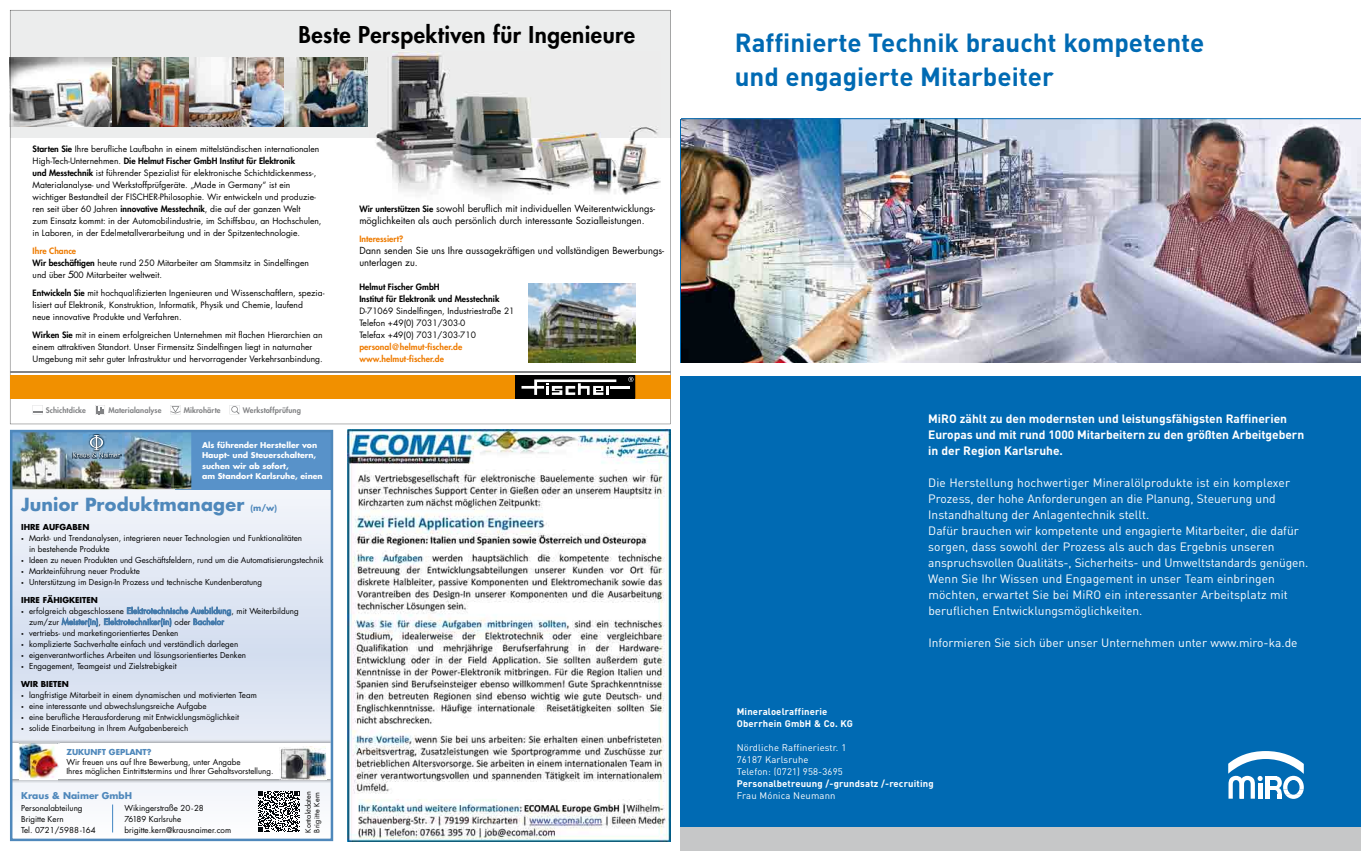
<style>
.page{position:relative;width:1361px;height:851px;background:#fff}
.page>*{position:absolute;margin:0;border:0;box-sizing:border-box;transform-origin:0 0}
.t1{font:700 25.9px/34.8px "DIN";color:#006ab3}
.t2{font:800 22.5px "Futura";letter-spacing:.02em;color:#000}
.t3{font:700 17.6px "Futura LT";letter-spacing:.01em;color:#4f88bb}
.t4{font:12px/16px "DIN";color:#fff}
.t5{font:700 12px/16px "DIN";color:#fff}
.t6{font:9.5px/12px "Futura";color:#000}
.t7{font:700 9.5px/12px "DIN";letter-spacing:.015em;color:#fff}
.t8{font:9.5px/12px "DIN";letter-spacing:.015em;color:#fff}
.t9{font:9.5px "Futura";color:#000;scale:1.15 1}
.t10{font:700 9.1px "Futura LT";color:#4f88bb}
.t11{font:8.5px/12px "Futura Std";color:#000}
.t12{font:800 8.5px/12px "Futura Std";letter-spacing:.005em;color:#000}
.t13{font:800 8.5px/12px "Futura Std";letter-spacing:.005em;color:#ee7b00}
.t14{font:800 8.5px "Futura";color:#ee7b00}
.t15{font:8.5px "Futura";color:#000}
.t16{font:8px/11px "Futura LT";color:#000}
.t17{font:700 8px "Futura LT";color:#4f88bb}
.t18{font:700 8px "Futura LT";color:#000}
.t19{font:700 7.8px/10.5px "Futura LT";color:#fff}
.t20{font:800 7.5px "Futura Std";letter-spacing:.01em;color:#828385}
.t21{font:7.1px/8.6px "Futura LT";letter-spacing:.015em;color:#000}
.s1{font-weight:800}
.s2{font-weight:800;color:#ee7b00}
.s3{font-size:8.3px}
.s4{font-weight:700}
.s5{color:#487dad}
.s6{font-weight:800;font-size:8.5px}
</style>
<div class="page">
<div style="left:680px;top:377px;width:681px;height:457px;background:#006ab3"></div>
<div style="left:680px;top:827px;width:681px;height:23px;background:#c6c7c8"></div>
<img style="left:680px;top:119px;width:681px;height:243px">
<hr style="left:680px;top:118px;width:681px;height:1px;background:#006ab3">
<svg style="left:1228px;top:751px;width:75px;height:47px"></svg>
<svg style="left:10px;top:10px;width:660px;height:414px"></svg>
<div style="left:82px;top:375px;width:434px;height:23px;background:#f19000"></div>
<div style="left:635px;top:375px;width:35px;height:23px;background:#f19000"></div>
<hr style="left:82px;top:371px;width:588px;height:1px;background:#828385">
<svg style="left:515px;top:375px;width:120px;height:23px"></svg>
<div style="left:10px;top:375px;width:116px;height:23px;background:#f19000"></div>
<hr style="left:10px;top:371px;width:116px;height:1px;background:#828385">
<svg style="left:33px;top:405px;width:10px;height:9px"></svg>
<svg style="left:95px;top:405px;width:10px;height:9px"></svg>
<svg style="left:170px;top:405px;width:10px;height:9px"></svg>
<svg style="left:230px;top:405px;width:9px;height:9px"></svg>
<div style="left:139px;top:259px;width:18px;height:11px;background:#fff"></div>
<svg style="left:13px;top:489px;width:317px;height:344px"></svg>
<div style="left:176px;top:431px;width:156px;height:58px;background:#5892c9"></div>
<svg style="left:112px;top:804px;width:1px;height:28px"></svg>
<svg style="left:258px;top:791px;width:42px;height:41px"></svg>
<img style="left:13px;top:739px;width:317px;height:44px">
<div style="left:11px;top:743px;width:321px;height:35px;background:#fff"></div>
<img style="left:302px;top:748px;width:25px;height:31px">
<img style="left:279px;top:778px;width:46px;height:2px">
<img style="left:279px;top:747px;width:23px;height:31px">
<img style="left:19px;top:742px;width:41px;height:26px">
<img style="left:19px;top:743px;width:38px;height:39px">
<img style="left:19px;top:752px;width:38px;height:1px">
<svg style="left:62px;top:617px;width:36px;height:9px"></svg>
<svg style="left:104px;top:606px;width:127px;height:20px;background:#a5bdd8"></svg>
<img style="left:13px;top:433px;width:178px;height:56px">
<img style="left:72px;top:434px;width:49px;height:24px">
<svg style="left:73px;top:435px;width:47px;height:22px"></svg>
<div style="left:10px;top:430px;width:323px;height:411px;border:2px solid #4f88bb"></div>
<img style="left:347px;top:430px;width:323px;height:411px">
<svg style="left:680px;top:850px;width:13px;height:1px"></svg>
<h2 class="t2" style="left:298px;top:19px;width:338px">Beste Perspektiven für Ingenieure</h2>
<p class="t11" style="left:33px;top:143px;width:290px"><span class="s1">Starten Sie</span> Ihre berufliche Laufbahn in einem mittelständischen internationalen High-Tech-Unternehmen. <span class="s1">Die Helmut Fischer GmbH Institut für Elektronik<br>und Messtechnik</span> ist führender Spezialist für elektronische Schichtdickenmess-, Materialanalyse- und Werkstoffprüfgeräte. „Made in Germany“ ist ein wichtiger Bestandteil der FISCHER-Philosophie. Wir entwickeln und produzie&shy;ren seit über 60 Jahren <span class="s1">innovative Messtechnik</span>, die auf der ganzen Welt<br>zum Einsatz kommt: in der Automobilindustrie, im Schiffsbau, an Hochschulen, in Laboren, in der Edelmetallverarbeitung und in der Spitzentechnologie.</p>
<p class="t11" style="left:33px;top:245px;width:278px"><span class="s2">Ihre Chance<br></span><span class="s1">Wir beschäftigen</span> heute rund 3 Mitarbeiter am Stammsitz in Sindelfingen und über 00 Mitarbeiter weltweit.</p>
<p class="t11" style="left:33px;top:287px;width:293px"><span class="s1">Entwickeln Sie</span> mit hochqualifizierten Ingenieuren und Wissenschaftlern, spezia&shy;lisiert auf Elektronik, Konstruktion, Informatik, Physik und Chemie, laufend<br>neue innovative Produkte und Verfahren.</p>
<p class="t11" style="left:33px;top:329px;width:292px"><span class="s1">Wirken Sie</span> mit in einem erfolgreichen Unternehmen mit flachen Hierarchien an einem attraktiven Standort. Unser Firmensitz Sindelfingen liegt in naturnaher<br>Umgebung mit sehr guter Infrastruktur und hervorragender Verkehrsanbindung.</p>
<p class="t15" style="left:139px;top:257px;width:17px">250</p>
<p class="t9" style="left:68px;top:268px;width:7px">5</p>
<p class="t20" style="left:46px;top:405px;width:42px">Schichtdicke</p>
<p class="t20" style="left:108px;top:405px;width:55px">Materialanalyse</p>
<p class="t20" style="left:184px;top:405px;width:38px">Mikrohärte</p>
<p class="t20" style="left:243px;top:405px;width:60px">Werkstoffprüfung</p>
<p class="t19" style="left:202px;top:439px;width:117px">Als führender Hersteller von<br>Haupt- und Steuerschaltern,</p>
<p class="t19" style="left:202px;top:470px;width:122px">am Standort Karlsruhe, einen</p>
<p class="t19" style="left:202px;top:460px;width:88px">suchen wir ab sofort,</p>
<h3 class="t3" style="left:21px;top:493px;width:258px">Junior Produktmanager <span class="s3">(m/w)</span></h3>
<p class="t18" style="left:21px;top:521px;width:70px">IHRE AUFGABEN</p>
<p class="t16" style="left:21px;top:532px;width:282px"><span class="s4">·</span> Markt- und Trendanalysen, integrieren neuer Technologien und Funktionalitäten</p>
<p class="t16" style="left:29px;top:543px;width:82px">in bestehende Produkte</p>
<p class="t16" style="left:21px;top:554px;width:304px"><span class="s4">·</span> Ideen zu neuen Produkten und Geschäftsfeldern, rund um die Automatisierungstechnik</p>
<p class="t16" style="left:21px;top:565px;width:120px"><span class="s4">·</span> Markteinführung neuer Produkte</p>
<p class="t16" style="left:21px;top:576px;width:242px"><span class="s4">·</span> Unterstützung im Design-In Prozess und technische Kundenberatung</p>
<p class="t16" style="left:21px;top:594px;width:279px"><span class="s4">IHRE FÄHIGKEITEN<br>·</span> erfolgreich abgeschlossene <span class="s5">Elektrotechnische Ausbildung</span>, mit Weiterbildung</p>
<p class="t16" style="left:21px;top:627px;width:226px"><span class="s4">·</span> vertriebs- und marketingorientiertes Denken<br><span class="s4">·</span> komplizierte Sachverhalte einfach und verständlich darlegen<br><span class="s4">·</span> eigenverantwortliches Arbeiten und lösungsorientiertes Denken <span class="s4">·</span> Engagement, Teamgeist und Zielstrebigkeit</p>
<p class="t16" style="left:21px;top:678px;width:237px"><span class="s4">WIR BIETEN<br>·</span> langfristige Mitarbeit in einem dynamischen und motivierten Team <span class="s4">·</span> eine interessante und abwechslungsreiche Aufgabe<br><span class="s4">·</span> eine berufliche Herausforderung mit Entwicklungsmöglichkeit<br><span class="s4">·</span> solide Einarbeitung in Ihrem Aufgabenbereich</p>
<p class="t17" style="left:66px;top:747px;width:87px">ZUKUNFT GEPLANT?</p>
<p class="t16" style="left:66px;top:765px;width:209px">Ihres möglichen Eintrittstermins und Ihrer Gehaltsvorstellung.</p>
<p class="t16" style="left:21px;top:802px;width:76px">Personalabteilung<br>Brigitte Kern<br>Tel. 0721/5988 -164</p>
<p class="t16" style="left:125px;top:802px;width:108px">Wikingerstraße 20 - 28<br>76189 Karlsruhe brigitte.kern@krausnaimer.com</p>
<p class="t16" style="left:66px;top:756px;width:176px">Wir freuen uns auf Ihre Bewerbung, unter Angabe</p>
<p class="t10" style="left:21px;top:789px;width:112px">Kraus &amp; Naimer GmbH</p>
<p class="t21" style="left:304px;top:832px;width:43px;rotate:-90deg">Kontaktdaten<br>Brigitte Kern</p>
<p class="t6" style="left:359px;top:202px;width:297px"><span class="s6">Wir unterstützen Sie</span> sowohl beruflich mit individuellen Weiterentwicklungs&shy;möglichkeiten als auch persönlich durch interessante Sozialleistungen.</p>
<p class="t14" style="left:359px;top:233px;width:46px">Interessiert?</p>
<p class="t6" style="left:359px;top:244px;width:306px">Dann senden Sie uns Ihre aussagekräftigen und vollständigen Bewerbungs&shy;unterlagen zu.</p>
<p class="t12" style="left:359px;top:281px;width:142px">Helmut Fischer GmbH<br>Institut für Elektronik und Messtechnik</p>
<p class="t11" style="left:359px;top:305px;width:157px">D-71069 Sindelfingen, Industriestraße 21<br>Telefon +49(0) 7031/303-0<br>Telefax +49(0) 7031/303-710</p>
<p class="t13" style="left:359px;top:341px;width:104px">personal@helmut-fischer.de www.helmut-fischer.de</p>
<h1 class="t1" style="left:735px;top:24px;width:471px">Raffinierte Technik braucht kompetente und engagierte Mitarbeiter</h1>
<h3 class="t5" style="left:928px;top:410px;width:377px">MiRO zählt zu den modernsten und leistungsfähigsten Raffinerien<br>Europas und mit rund 1000 Mitarbeitern zu den größten Arbeitgebern in der Region Karlsruhe.</h3>
<p class="t4" style="left:928px;top:474px;width:381px">Die Herstellung hochwertiger Mineralölprodukte ist ein komplexer Prozess, der hohe Anforderungen an die Planung, Steuerung und Instandhaltung der Anlagentechnik stellt.<br>Dafür brauchen wir kompetente und engagierte Mitarbeiter, die dafür sorgen, dass sowohl der Prozess als auch das Ergebnis unseren anspruchsvollen Qualitäts-, Sicherheits- und Umweltstandards genügen.<br>Wenn Sie Ihr Wissen und Engagement in unser Team einbringen möchten, erwartet Sie bei MiRO ein interessanter Arbeitsplatz mit beruflichen Entwicklungsmöglichkeiten.</p>
<h3 class="t4" style="left:928px;top:634px;width:371px">Informieren Sie sich über unser Unternehmen unter www.miro-ka.de</h3>
<p class="t7" style="left:737px;top:704px;width:118px">Mineraloelraffinerie<br>Oberrhein GmbH &amp; Co. KG</p>
<p class="t8" style="left:737px;top:741px;width:111px">Nördliche Raffineriestr. 1<br>76187 Karlsruhe<br>Telefon: (0721) 958-3695</p>
<p class="t7" style="left:737px;top:776px;width:198px">Personalbetreuung /-grundsatz /-recruiting</p>
<p class="t8" style="left:737px;top:789px;width:100px">Frau Mónica Neumann</p>
</div>
